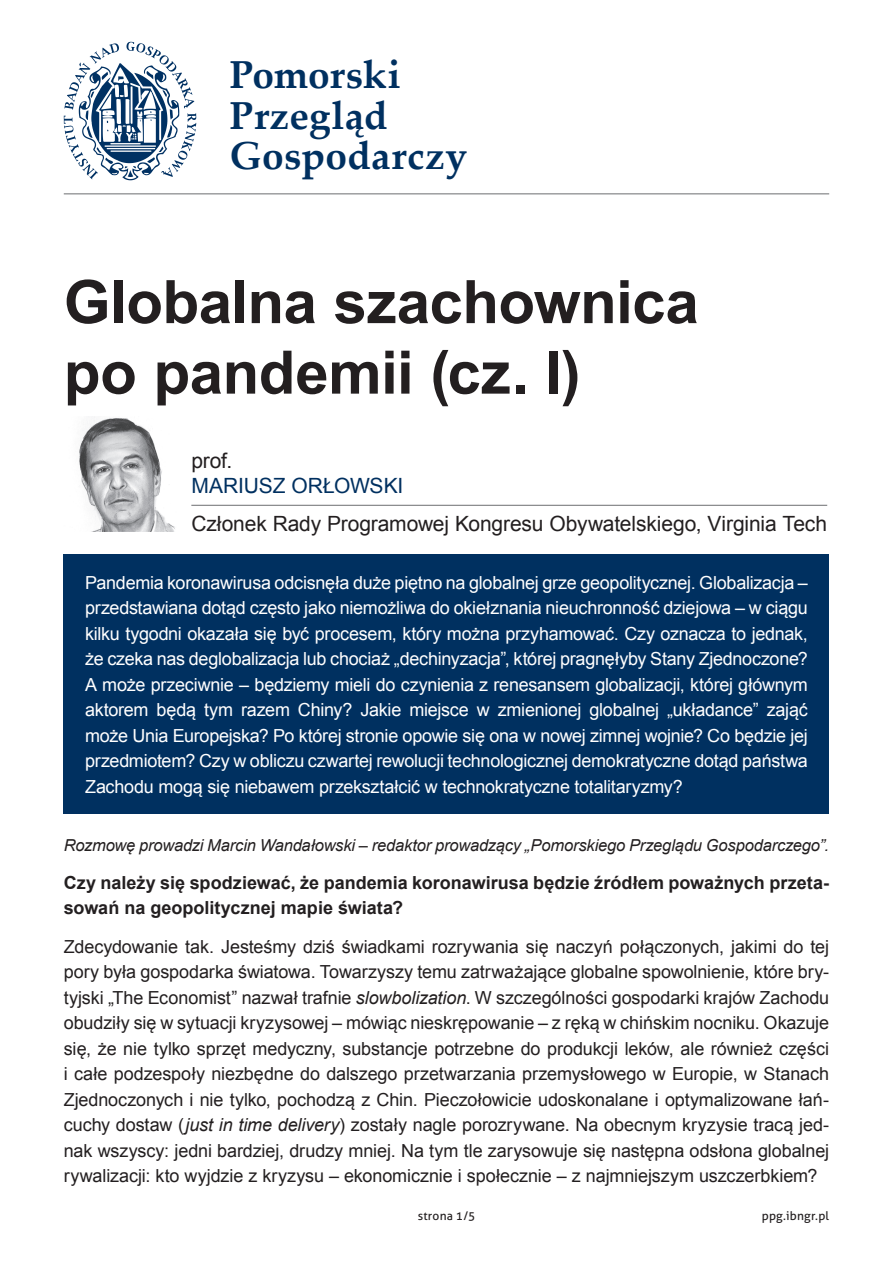
<style>
.page{position:relative;width:893px;height:1263px;background:#fff}
.page>*{position:absolute;margin:0;border:0;box-sizing:border-box;transform-origin:0 0}
.Tytuł{font:700 60px/70.5px "Arial";letter-spacing:-.01em;color:#231f20}
.t1{font:700 39px/40.5px "Palatino Linotype";letter-spacing:.005em;color:#003060}
.afiliacja_-_nadkreśl{font:21px "Arial";letter-spacing:-.005em;color:#231f20}
.Imię_i_nazwisko{font:21px "Arial";color:#003060}
.tytuł_naukowy{font:21px "Arial";color:#231f20}
.t2{font:18px/25.5px "Arial";letter-spacing:-.005em;color:#231f20;text-align:justify}
.Od_redakcji_-_tekst{font:18px/25.5px "Arial";letter-spacing:-.015em;color:#fff;text-align:justify}
.Pytanie{font:700 18px/25.5px "Arial";color:#231f20}
.t3{font:italic 16.5px "Arial";letter-spacing:-.01em;color:#231f20}
.stopka{font:12px "Aller";letter-spacing:.015em;color:#231f20}
.s1{font-style:italic}
</style>
<div class="page">
<svg style="left:64px;top:42px;width:132px;height:138px"></svg>
<hr style="left:64px;top:193px;width:765px;height:1px;background:#6c6d70">
<img style="left:79px;top:417px;width:96px;height:114px">
<hr style="left:191px;top:505px;width:636px;height:1px;background:#6c6d70">
<div style="left:64px;top:554px;width:765px;height:260px;background:#003060"></div>
<h2 class="t1" style="left:230px;top:53px;width:239px">Pomorski<br>Przegląd<br>Gospodarczy</h2>
<p class="Tytuł" style="left:64px;top:269px;width:636px">Globalna szachownica po pandemii (cz. I)</p>
<p class="tytuł_naukowy" style="left:191px;top:447px;width:42px">prof.</p>
<p class="Imię_i_nazwisko" style="left:191px;top:472px;width:214px">MARIUSZ ORŁOWSKI</p>
<p class="afiliacja_-_nadkreśl" style="left:191px;top:510px;width:637px">Członek Rady Programowej Kongresu Obywatelskiego, Virginia Tech</p>
<p class="Od_redakcji_-_tekst" style="left:85px;top:570px;width:724px">Pandemia koronawirusa odcisnęła duże piętno na globalnej grze geopolitycznej. Globalizacja – przedstawiana dotąd często jako niemożliwa do okiełznania nieuchronność dziejowa – w ciągu kilku tygodni okazała się być procesem, który można przyhamować. Czy oznacza to jednak, że czeka nas deglobalizacja lub chociaż „dechinyzacja”, której pragnęłyby Stany Zjednoczone?<br>A może przeciwnie – będziemy mieli do czynienia z renesansem globalizacji, której głównym aktorem będą tym razem Chiny? Jakie miejsce w zmienionej globalnej „układance” zająć może Unia Europejska? Po której stronie opowie się ona w nowej zimnej wojnie? Co będzie jej przedmiotem? Czy w obliczu czwartej rewolucji technologicznej demokratyczne dotąd państwa Zachodu mogą się niebawem przekształcić w technokratyczne totalitaryzmy?</p>
<p class="t3" style="left:64px;top:834px;width:767px">Rozmowę prowadzi Marcin Wandałowski – redaktor prowadzący „Pomorskiego Przeglądu Gospodarczego”.</p>
<p class="Pytanie" style="left:64px;top:870px;width:767px">Czy należy się spodziewać, że pandemia koronawirusa będzie źródłem poważnych przeta&shy;sowań na geopolitycznej mapie świata?</p>
<p class="t2" style="left:64px;top:934px;width:767px">Zdecydowanie tak. Jesteśmy dziś świadkami rozrywania się naczyń połączonych, jakimi do tej pory była gospodarka światowa. Towarzyszy temu zatrważające globalne spowolnienie, które bry&shy;tyjski „The Economist” nazwał trafnie <span class="s1">slowbolization</span>. W szczególności gospodarki krajów Zachodu obudziły się w sytuacji kryzysowej – mówiąc nieskrępowanie – z ręką w chińskim nocniku. Okazuje się, że nie tylko sprzęt medyczny, substancje potrzebne do produkcji leków, ale również części i całe podzespoły niezbędne do dalszego przetwarzania przemysłowego w Europie, w Stanach Zjednoczonych i nie tylko, pochodzą z Chin. Pieczołowicie udoskonalane i optymalizowane łań&shy;cuchy dostaw (<span class="s1">just in time delivery</span>) zostały nagle porozrywane. Na obecnym kryzysie tracą jed&shy;nak wszyscy: jedni bardziej, drudzy mniej. Na tym tle zarysowuje się następna odsłona globalnej rywalizacji: kto wyjdzie z kryzysu – ekonomicznie i społecznie – z najmniejszym uszczerbkiem?</p>
<p class="stopka" style="left:418px;top:1209px;width:59px">strona 1/5</p>
<p class="stopka" style="left:762px;top:1209px;width:69px">ppg.ibngr.pl</p>
</div>
